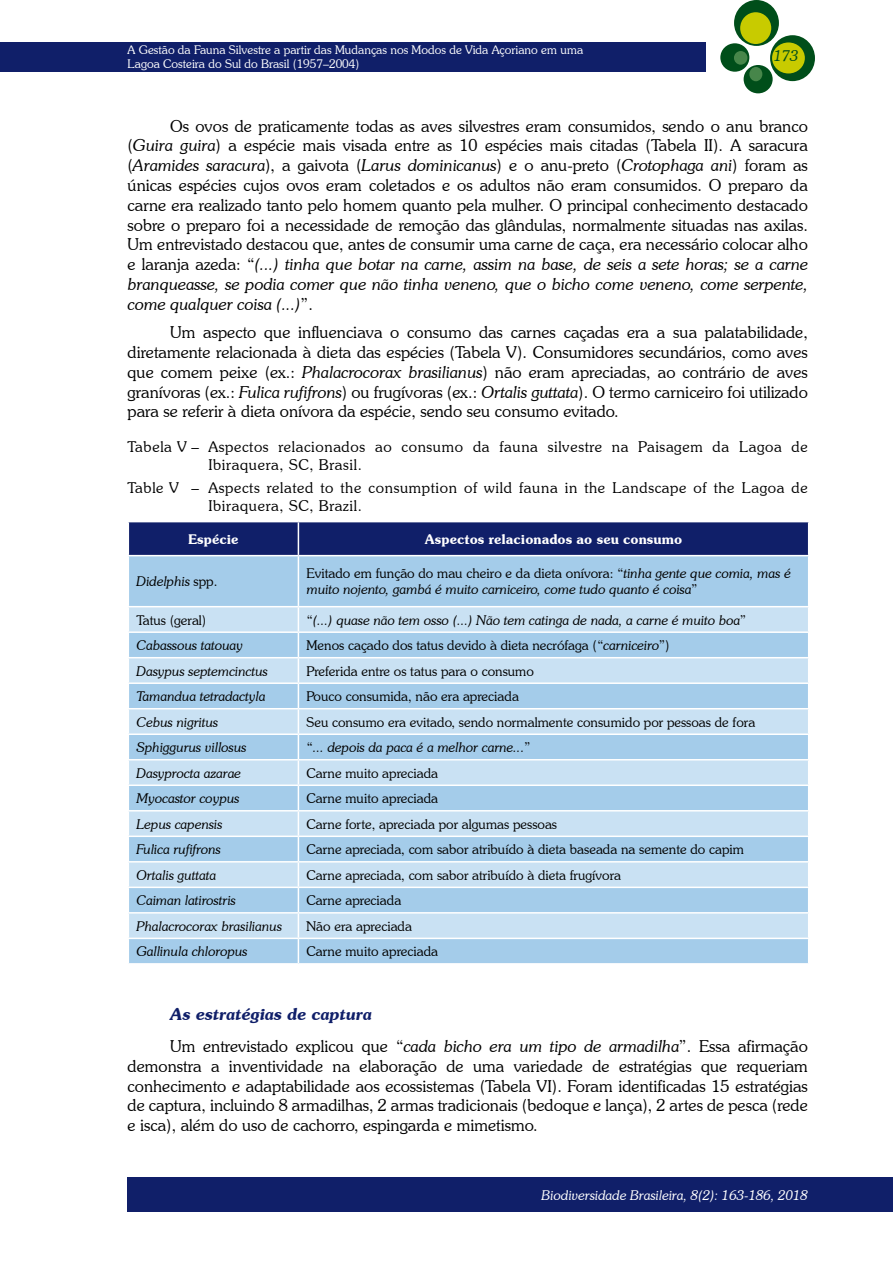
<style>
.page{position:relative;width:893px;height:1263px;background:#fff}
.page>*{position:absolute;margin:0;border:0;box-sizing:border-box;transform-origin:0 0}
.t1{font:300 16.5px/19.8px "Souvenir IT Cby BT";color:#000;text-align:justify}
.t2{font:300 15px/18px "Souvenir IT Cby BT";letter-spacing:.04em;color:#000}
.t3{font:italic 300 15px "Souvenir IT Cby BT";color:#004e1a}
.t4{font:italic 300 13.5px/16.2px "Souvenir IT Cby BT";color:#000}
.t5{font:300 13.5px "Souvenir IT Cby BT";color:#000}
.t6{font:italic 300 13.5px "Souvenir IT Cby BT";color:#fff}
.t7{font:600 13.5px "Souvenir IT Cby BT";color:#fff}
.t8{font:300 12px/14.4px "Souvenir IT Cby BT";color:#fff}
.s1{font-style:italic}
.s2{font-style:normal}
.s3{font-weight:600;font-style:italic;color:#101f69}
</style>
<div class="page">
<div style="left:0;top:43px;width:705px;height:29px;background:#101f69"></div>
<div style="left:734px;top:0;width:45px;height:46px;background:#004e1a;border-radius:50%"></div>
<div style="left:770px;top:35px;width:45px;height:46px;background:#004e1a;border-radius:50%"></div>
<div style="left:720px;top:43px;width:29px;height:29px;background:#004e1a;border-radius:50%"></div>
<div style="left:744px;top:65px;width:29px;height:28px;background:#004e1a;border-radius:50%"></div>
<div style="left:740px;top:12px;width:31px;height:32px;background:#c8cb00;border-radius:50%"></div>
<div style="left:772px;top:42px;width:33px;height:31px;background:#c8cb00;border-radius:50%"></div>
<div style="left:734px;top:51px;width:13px;height:14px;background:#47864a;border-radius:50%"></div>
<div style="left:749px;top:67px;width:13px;height:14px;background:#47864a;border-radius:50%"></div>
<div style="left:128px;top:1178px;width:765px;height:34px;background:#101f69"></div>
<div style="left:129px;top:522px;width:679px;height:33px;background:#101f69"></div>
<div style="left:129px;top:556px;width:679px;height:407px;background:#a4ccea"></div>
<svg style="left:129px;top:607px;width:679px;height:331px;background:#b8d7ef"></svg>
<hr style="left:298px;top:522px;width:1px;height:33px;background:#fff">
<hr style="left:298px;top:556px;width:1px;height:50px;background:#fff">
<hr style="left:128px;top:606px;width:170px;height:1px;background:#fff">
<hr style="left:298px;top:606px;width:511px;height:1px;background:#fff">
<hr style="left:128px;top:631px;width:170px;height:2px;background:#fff">
<hr style="left:298px;top:631px;width:511px;height:2px;background:#fff">
<hr style="left:128px;top:657px;width:170px;height:1px;background:#fff">
<hr style="left:298px;top:657px;width:511px;height:1px;background:#fff">
<hr style="left:128px;top:682px;width:170px;height:2px;background:#fff">
<hr style="left:298px;top:682px;width:511px;height:2px;background:#fff">
<hr style="left:128px;top:708px;width:170px;height:1px;background:#fff">
<hr style="left:298px;top:708px;width:511px;height:1px;background:#fff">
<hr style="left:128px;top:733px;width:170px;height:2px;background:#fff">
<hr style="left:298px;top:733px;width:511px;height:2px;background:#fff">
<hr style="left:128px;top:759px;width:170px;height:1px;background:#fff">
<hr style="left:298px;top:759px;width:511px;height:1px;background:#fff">
<hr style="left:128px;top:784px;width:170px;height:2px;background:#fff">
<hr style="left:298px;top:784px;width:511px;height:2px;background:#fff">
<hr style="left:128px;top:810px;width:170px;height:1px;background:#fff">
<hr style="left:298px;top:810px;width:511px;height:1px;background:#fff">
<hr style="left:128px;top:835px;width:170px;height:2px;background:#fff">
<hr style="left:298px;top:835px;width:511px;height:2px;background:#fff">
<hr style="left:128px;top:861px;width:170px;height:1px;background:#fff">
<hr style="left:298px;top:861px;width:511px;height:1px;background:#fff">
<hr style="left:128px;top:886px;width:170px;height:2px;background:#fff">
<hr style="left:298px;top:886px;width:511px;height:2px;background:#fff">
<hr style="left:128px;top:912px;width:170px;height:1px;background:#fff">
<hr style="left:298px;top:912px;width:511px;height:1px;background:#fff">
<hr style="left:128px;top:938px;width:170px;height:1px;background:#fff">
<hr style="left:298px;top:938px;width:511px;height:1px;background:#fff">
<svg style="left:298px;top:607px;width:1px;height:356px"></svg>
<p class="t8" style="left:128px;top:42px;width:457px">A Gestão da Fauna Silvestre a partir das Mudanças nos Modos de Vida Açoriano em uma<br>Lagoa Costeira do Sul do Brasil (1957–2004)</p>
<p class="t3" style="left:774px;top:46px;width:26px">173</p>
<p class="t1" style="left:128px;top:116px;width:682px;text-indent:43px">Os ovos de praticamente todas as aves silvestres eram consumidos, sendo o anu branco (<span class="s1">Guira guira</span>) a espécie mais visada entre as 10 espécies mais citadas (Tabela II). A saracura (<span class="s1">Aramides saracura</span>), a gaivota (<span class="s1">Larus dominicanus</span>) e o anu-preto (<span class="s1">Crotophaga ani</span>) foram as únicas espécies cujos ovos eram coletados e os adultos não eram consumidos. O preparo da carne era realizado tanto pelo homem quanto pela mulher. O principal conhecimento destacado sobre o preparo foi a necessidade de remoção das glândulas, normalmente situadas nas axilas.<br>Um entrevistado destacou que, antes de consumir uma carne de caça, era necessário colocar alho e laranja azeda: “<span class="s1">(...) tinha que botar na carne, assim na base, de seis a sete horas; se a carne branqueasse, se podia comer que não tinha veneno, que o bicho come veneno, come serpente, come qualquer coisa (...)</span>”.</p>
<p class="t1" style="left:128px;top:322px;width:682px;text-indent:43px">Um aspecto que influenciava o consumo das carnes caçadas era a sua palatabilidade, diretamente relacionada à dieta das espécies (Tabela V). Consumidores secundários, como aves que comem peixe (ex.: <span class="s1">Phalacrocorax brasilianus</span>) não eram apreciadas, ao contrário de aves granívoras (ex.: <span class="s1">Fulica rufifrons</span>) ou frugívoras (ex.: <span class="s1">Ortalis guttata</span>). O termo carniceiro foi utilizado para se referir à dieta onívora da espécie, sendo seu consumo evitado.</p>
<p class="t2" style="left:208px;top:438px;width:601px;text-indent:-81px">Tabela V – Aspectos relacionados ao consumo da fauna silvestre na Paisagem da Lagoa de<br>Ibiraquera, SC, Brasil.</p>
<p class="t2" style="left:208px;top:478px;width:601px;text-indent:-81px">Table V – Aspects related to the consumption of wild fauna in the Landscape of the Lagoa de<br>Ibiraquera, SC, Brazil.</p>
<p class="t7" style="left:188px;top:530px;width:52px">Espécie</p>
<p class="t7" style="left:425px;top:530px;width:259px">Aspectos relacionados ao seu consumo</p>
<p class="t4" style="left:136px;top:573px;width:82px">Didelphis <span class="s2">spp.</span></p>
<p class="t4" style="left:306px;top:565px;width:486px"><span class="s2">Evitado em função do mau cheiro e da dieta onívora: “</span>tinha gente que comia, mas é muito nojento, gambá é muito carniceiro, come tudo quanto é coisa<span class="s2">”</span></p>
<p class="t5" style="left:136px;top:611px;width:72px">Tatus (geral)</p>
<p class="t4" style="left:306px;top:611px;width:441px"><span class="s2">“</span>(...) quase não tem osso (...) Não tem catinga de nada, a carne é muito boa<span class="s2">”</span></p>
<p class="t4" style="left:136px;top:637px;width:108px">Cabassous tatouay</p>
<p class="t5" style="left:306px;top:637px;width:365px">Menos caçado dos tatus devido à dieta necrófaga (“<span class="s1">carniceiro</span>”)</p>
<p class="t4" style="left:136px;top:662px;width:133px">Dasypus septemcinctus</p>
<p class="t5" style="left:306px;top:662px;width:229px">Preferida entre os tatus para o consumo</p>
<p class="t4" style="left:136px;top:688px;width:130px">Tamandua tetradactyla</p>
<p class="t5" style="left:306px;top:688px;width:214px">Pouco consumida, não era apreciada</p>
<p class="t4" style="left:136px;top:714px;width:83px">Cebus nigritus</p>
<p class="t5" style="left:306px;top:713px;width:450px">Seu consumo era evitado, sendo normalmente consumido por pessoas de fora</p>
<p class="t4" style="left:136px;top:739px;width:112px">Sphiggurus villosus</p>
<p class="t4" style="left:306px;top:739px;width:226px"><span class="s2">“</span>... depois da paca é a melhor carne...<span class="s2">”</span></p>
<p class="t4" style="left:136px;top:765px;width:106px">Dasyprocta azarae</p>
<p class="t5" style="left:306px;top:765px;width:133px">Carne muito apreciada</p>
<p class="t4" style="left:136px;top:790px;width:104px">Myocastor coypus</p>
<p class="t5" style="left:306px;top:790px;width:133px">Carne muito apreciada</p>
<p class="t4" style="left:136px;top:816px;width:87px">Lepus capensis</p>
<p class="t5" style="left:306px;top:816px;width:252px">Carne forte, apreciada por algumas pessoas</p>
<p class="t4" style="left:136px;top:841px;width:86px">Fulica rufifrons</p>
<p class="t5" style="left:306px;top:841px;width:439px">Carne apreciada, com sabor atribuído à dieta baseada na semente do capim</p>
<p class="t4" style="left:136px;top:867px;width:81px">Ortalis guttata</p>
<p class="t5" style="left:306px;top:867px;width:316px">Carne apreciada, com sabor atribuído à dieta frugívora</p>
<p class="t4" style="left:136px;top:892px;width:101px">Caiman latirostris</p>
<p class="t5" style="left:306px;top:892px;width:96px">Carne apreciada</p>
<p class="t4" style="left:136px;top:918px;width:147px">Phalacrocorax brasilianus</p>
<p class="t5" style="left:306px;top:918px;width:107px">Não era apreciada</p>
<p class="t4" style="left:136px;top:943px;width:113px">Gallinula chloropus</p>
<p class="t5" style="left:306px;top:943px;width:133px">Carne muito apreciada</p>
<p class="t1" style="left:170px;top:997px;width:639px;line-height:32.5px"><span class="s3">As estratégias de captura<br></span>Um entrevistado explicou que “<span class="s1">cada bicho era um tipo de armadilha</span>”. Essa afirmação</p>
<p class="t1" style="left:128px;top:1056px;width:682px">demonstra a inventividade na elaboração de uma variedade de estratégias que requeriam conhecimento e adaptabilidade aos ecossistemas (Tabela VI). Foram identificadas 15 estratégias de captura, incluindo 8 armadilhas, 2 armas tradicionais (bedoque e lança), 2 artes de pesca (rede e isca), além do uso de cachorro, espingarda e mimetismo.</p>
<p class="t6" style="left:541px;top:1187px;width:268px">Biodiversidade Brasileira, 8(2): 163-186, 2018</p>
</div>
